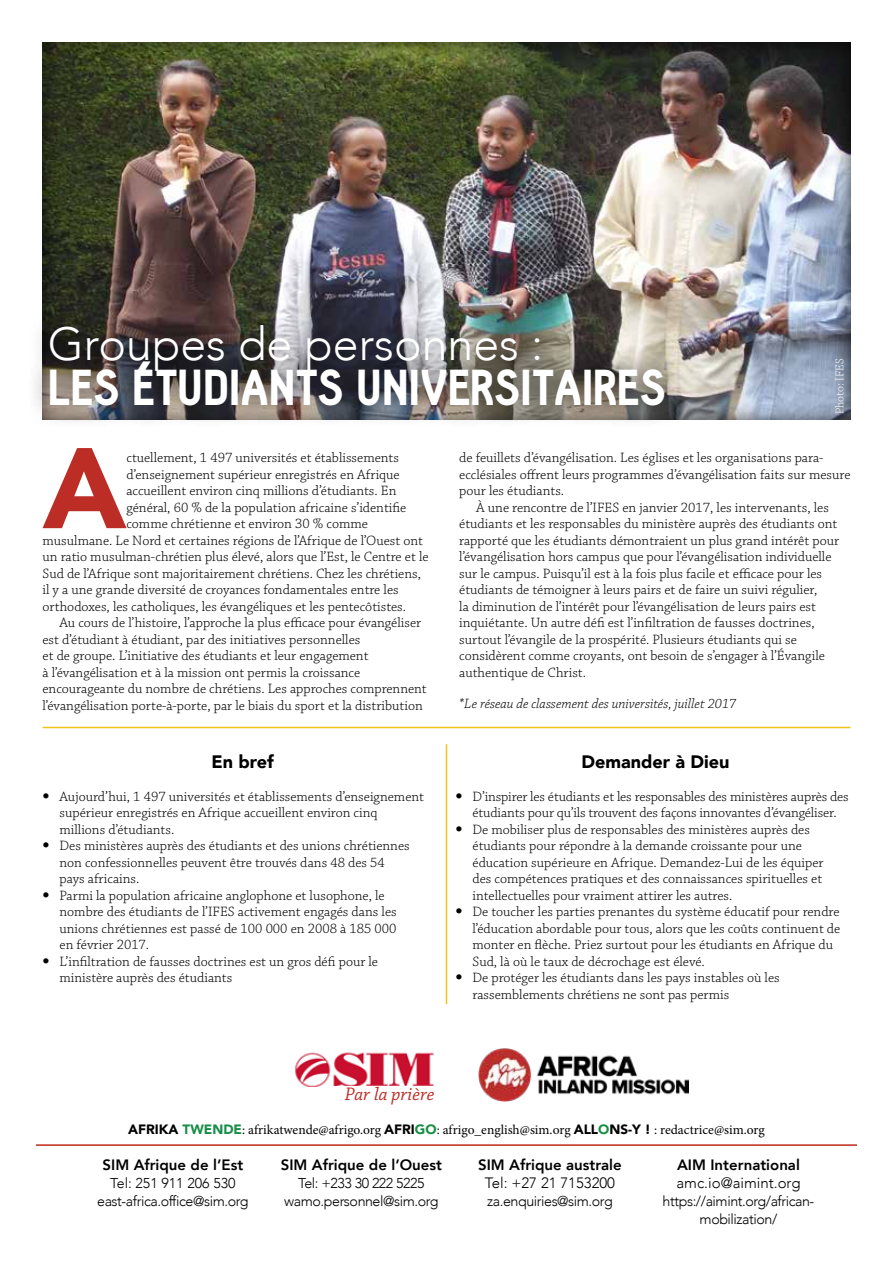
<style>
.page{position:relative;width:893px;height:1263px;background:#fff}
.page>*{position:absolute;margin:0;border:0;box-sizing:border-box;transform-origin:0 0}
.t1{font:900 113.1px "Avenir";color:#bc2d26}
.t2{font:900 49.5px "Hallosans";color:#fff}
.t3{font:300 46.5px "Avenir";color:#fff}
.t4{font:italic 19.05px "Chaparral Pro";color:#bc2d26}
.t5{font:900 18px "Avenir";color:#000}
.t6{font:800 15px "Avenir";color:#000}
.t7{font:300 15px "Avenir";color:#000}
.t8{font:300 14.25px/16.5px "Chaparral Pro";color:#000}
.t9{font:300 14.25px/18px "Avenir";letter-spacing:-.03em;color:#000;text-align:center}
.t10{font:italic 300 14.25px "Chaparral Pro";color:#000}
.t11{font:13.5px "Minion Pro";color:#000}
.t12{font:300 12px "Chaparral Pro";color:#fff}
.s1{font-family:"Univers";font-weight:100;font-stretch:ultra-condensed}
.s2{font-family:"Avenir";font-weight:900}
.s3{font-family:"Avenir";font-weight:900;color:#188e48}
.s4{font-family:"Avenir";font-weight:900;color:#188f45}
</style>
<div class="page">
<div style="left:42px;top:42px;width:811px;height:379px;background:#000;opacity:.75"></div>
<div style="left:27px;top:304px;width:660px;height:125px;background:#000;opacity:.75"></div>
<hr style="left:43px;top:727px;width:807px;height:1px;background:#edc51b">
<hr style="left:446px;top:744px;width:1px;height:260px;background:#edc51b">
<hr style="left:36px;top:1144px;width:821px;height:2px;background:#bd2919">
<img style="left:478px;top:1048px;width:211px;height:53px">
<img style="left:295px;top:1052px;width:139px;height:35px">
<h3 class="t3" style="left:48px;top:317px;width:497px">Groupes de personnes :</h3>
<h2 class="t2" style="left:48px;top:361px;width:620px">LES ÉTUDIANTS UNIVERSITAIRES</h2>
<p class="t12" style="left:833px;top:414px;width:57px;rotate:-90deg">Photo: IFES</p>
<h1 class="t1" style="left:43px;top:392px;width:85px">A</h1>
<p class="t8" style="left:126px;top:450px;width:274px">ctuellement, 1 497 universités et établissements</p>
<p class="t8" style="left:126px;top:466px;width:275px">d’enseignement supérieur enregistrés en Afrique</p>
<p class="t8" style="left:126px;top:483px;width:272px">accueillent environ cinq millions d’étudiants. En</p>
<p class="t8" style="left:126px;top:499px;width:281px">général, 60 % de la population africaine s’identifie</p>
<p class="t8" style="left:126px;top:516px;width:243px">comme chrétienne et environ 30 % comme</p>
<p class="t8" style="left:43px;top:532px;width:382px">musulmane. Le Nord et certaines régions de l’Afrique de l’Ouest ont</p>
<p class="t8" style="left:43px;top:549px;width:388px">un ratio musulman-chrétien plus élevé, alors que l’Est, le Centre et le</p>
<p class="t8" style="left:43px;top:565px;width:380px">Sud de l’Afrique sont majoritairement chrétiens. Chez les chrétiens,</p>
<p class="t8" style="left:43px;top:582px;width:358px">il y a une grande diversité de croyances fondamentales entre les</p>
<p class="t8" style="left:43px;top:598px;width:365px">orthodoxes, les catholiques, les évangéliques et les pentecôtistes.</p>
<p class="t8" style="left:60px;top:615px;width:363px">Au cours de l’histoire, l’approche la plus efficace pour évangéliser</p>
<p class="t8" style="left:43px;top:632px;width:319px">est d’étudiant à étudiant, par des initiatives personnelles</p>
<p class="t8" style="left:43px;top:648px;width:328px">et de groupe. L’initiative des étudiants et leur engagement</p>
<p class="t8" style="left:43px;top:665px;width:319px">à l’évangélisation et à la mission ont permis la croissance</p>
<p class="t8" style="left:43px;top:681px;width:386px">encourageante du nombre de chrétiens. Les approches comprennent</p>
<p class="t8" style="left:43px;top:698px;width:382px">l’évangélisation porte-à-porte, par le biais du sport et la distribution</p>
<p class="t5" style="left:211px;top:746px;width:64px">En bref</p>
<p class="t8" style="left:60px;top:788px;width:366px;text-indent:-17px"><span class="s1">•</span> Aujourd’hui, 1 497 universités et établissements d’enseignement supérieur enregistrés en Afrique accueillent environ cinq millions d’étudiants.</p>
<p class="t8" style="left:60px;top:838px;width:352px;text-indent:-17px"><span class="s1">•</span> Des ministères auprès des étudiants et des unions chrétiennes non confessionnelles peuvent être trouvés dans 48 des 54 pays africains.</p>
<p class="t8" style="left:60px;top:887px;width:339px;text-indent:-17px"><span class="s1">•</span> Parmi la population africaine anglophone et lusophone, le nombre des étudiants de l’IFES activement engagés dans les unions chrétiennes est passé de 100 000 en 2008 à 185 000 en février 2017.</p>
<p class="t8" style="left:60px;top:953px;width:320px;text-indent:-17px"><span class="s1">•</span> L’infiltration de fausses doctrines est un gros défi pour le ministère auprès des étudiants</p>
<p class="t8" style="left:459px;top:450px;width:366px">de feuillets d’évangélisation. Les églises et les organisations para-</p>
<p class="t8" style="left:459px;top:467px;width:393px">ecclésiales offrent leurs programmes d’évangélisation faits sur mesure</p>
<p class="t8" style="left:459px;top:483px;width:106px">pour les étudiants.</p>
<p class="t8" style="left:476px;top:500px;width:354px">À une rencontre de l’IFES en janvier 2017, les intervenants, les</p>
<p class="t8" style="left:459px;top:516px;width:380px">étudiants et les responsables du ministère auprès des étudiants ont</p>
<p class="t8" style="left:459px;top:533px;width:381px">rapporté que les étudiants démontraient un plus grand intérêt pour</p>
<p class="t8" style="left:459px;top:549px;width:374px">l’évangélisation hors campus que pour l’évangélisation individuelle</p>
<p class="t8" style="left:459px;top:566px;width:364px">sur le campus. Puisqu’il est à la fois plus facile et efficace pour les</p>
<p class="t8" style="left:459px;top:582px;width:360px">étudiants de témoigner à leurs pairs et de faire un suivi régulier,</p>
<p class="t8" style="left:459px;top:599px;width:358px">la diminution de l’intérêt pour l’évangélisation de leurs pairs est</p>
<p class="t8" style="left:459px;top:615px;width:357px">inquiétante. Un autre défi est l’infiltration de fausses doctrines,</p>
<p class="t8" style="left:459px;top:632px;width:339px">surtout l’évangile de la prospérité. Plusieurs étudiants qui se</p>
<p class="t8" style="left:459px;top:648px;width:367px">considèrent comme croyants, ont besoin de s’engager à l’Évangile</p>
<p class="t8" style="left:459px;top:665px;width:128px">authentique de Christ.</p>
<p class="t10" style="left:459px;top:696px;width:279px">*Le réseau de classement des universités, juillet 2017</p>
<p class="t5" style="left:582px;top:746px;width:149px">Demander à Dieu</p>
<p class="t8" style="left:455px;top:788px;width:395px;text-align:center"><span class="s1">•</span> D’inspirer les étudiants et les responsables des ministères auprès des étudiants pour qu’ils trouvent des façons innovantes d’évangéliser.</p>
<p class="t8" style="left:472px;top:821px;width:353px;text-indent:-17px"><span class="s1">•</span> De mobiliser plus de responsables des ministères auprès des étudiants pour répondre à la demande croissante pour une éducation supérieure en Afrique. Demandez-Lui de les équiper des compétences pratiques et des connaissances spirituelles et intellectuelles pour vraiment attirer les autres.</p>
<p class="t8" style="left:472px;top:904px;width:369px;text-indent:-17px"><span class="s1">•</span> De toucher les parties prenantes du système éducatif pour rendre l’éducation abordable pour tous, alors que les coûts continuent de monter en flèche. Priez surtout pour les étudiants en Afrique du Sud, là où le taux de décrochage est élevé.</p>
<p class="t8" style="left:472px;top:970px;width:309px;text-indent:-17px"><span class="s1">•</span> De protéger les étudiants dans les pays instables où les rassemblements chrétiens ne sont pas permis</p>
<h3 class="t4" style="left:345px;top:1083px;width:91px">Par la prière</h3>
<p class="t11" style="left:128px;top:1121px;width:638px"><span class="s2">AFRIKA</span> <span class="s3">TWENDE</span>: afrikatwende@afrigo.org <span class="s2">AFRI</span><span class="s4">GO</span>: afrigo_english@sim.org <span class="s2">ALL</span><span class="s4">O</span><span class="s2">NS-Y !</span> : redactrice@sim.org</p>
<p class="t6" style="left:103px;top:1153px;width:142px">SIM Afrique de l’Est</p>
<p class="t9" style="left:97px;top:1174px;width:153px">Tel: 251 911 206 530 east-africa.office@sim.org</p>
<p class="t6" style="left:281px;top:1153px;width:163px">SIM Afrique de l’Ouest</p>
<p class="t9" style="left:284px;top:1174px;width:156px">Tel: +233 30 222 5225 wamo.personnel@sim.org</p>
<p class="t6" style="left:478px;top:1153px;width:145px">SIM Afrique australe</p>
<p class="t7" style="left:485px;top:1174px;width:132px">Tel: +27 21 7153200</p>
<p class="t9" style="left:487px;top:1192px;width:127px">za.enquiries@sim.org</p>
<p class="t6" style="left:677px;top:1153px;width:124px">AIM International</p>
<p class="t7" style="left:676px;top:1174px;width:125px">amc.io@aimint.org</p>
<p class="t9" style="left:663px;top:1192px;width:153px">https://aimint.org/african&shy;mobilization/</p>
</div>
